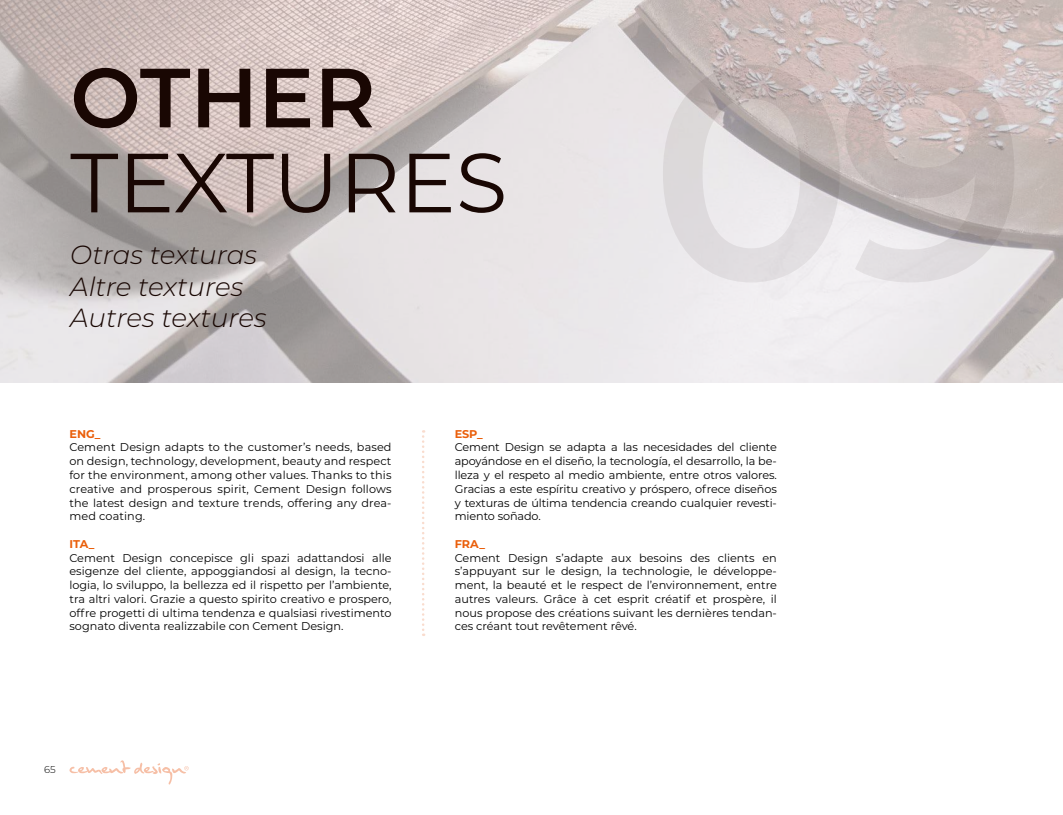
<style>
.page{position:relative;width:1063px;height:815px;background:#fff}
.page>*{position:absolute;margin:0;border:0;box-sizing:border-box;transform-origin:0 0}
.t1{font:83.75px "Montserrat";color:#190703}
.t2{font:600 83.75px "Montserrat";color:#190703}
.t3{font:italic 300 26.25px/31.5px "Montserrat";color:#180602}
.t4{font:11.25px/13.8px "Montserrat";color:#000;text-align:justify}
.t5{font:700 11.25px "Montserrat";color:#ea5f0b}
.t6{font:300 10px "Montserrat";color:#000}
</style>
<div class="page">
<svg style="left:69px;top:760px;width:120px;height:25px"></svg>
<img style="left:0;top:0;width:1063px;height:383px">
<svg style="left:422px;top:430px;width:2px;height:206px"></svg>
<h1 class="t2" style="left:70px;top:38px;width:307px">OTHER</h1>
<h1 class="t1" style="left:70px;top:125px;width:439px">TEXTURES</h1>
<h2 class="t3" style="left:70px;top:238px;width:198px">Otras texturas<br>Altre textures<br>Autres textures</h2>
<p class="t5" style="left:69px;top:426px;width:32px">ENG_</p>
<p class="t4" style="left:69px;top:440px;width:324px">Cement Design adapts to the customer’s needs, based on design, technology, development, beauty and respect for the environment, among other values. Thanks to this creative and prosperous spirit, Cement Design follows the latest design and texture trends, offering any drea&shy;med coating.</p>
<p class="t5" style="left:69px;top:536px;width:27px">ITA_</p>
<p class="t4" style="left:69px;top:550px;width:324px">Cement Design concepisce gli spazi adattandosi alle esigenze del cliente, appoggiandosi al design, la tecno&shy;logia, lo sviluppo, la bellezza ed il rispetto per l’ambiente, tra altri valori. Grazie a questo spirito creativo e prospero, offre progetti di ultima tendenza e qualsiasi rivestimento sognato diventa realizzabile con Cement Design.</p>
<p class="t5" style="left:455px;top:426px;width:29px">ESP_</p>
<p class="t4" style="left:455px;top:440px;width:324px">Cement Design se adapta a las necesidades del cliente apoyándose en el diseño, la tecnología, el desarrollo, la be&shy;lleza y el respeto al medio ambiente, entre otros valores.<br>Gracias a este espíritu creativo y próspero, ofrece diseños y texturas de última tendencia creando cualquier revesti&shy;miento soñado.</p>
<p class="t5" style="left:455px;top:536px;width:32px">FRA_</p>
<p class="t4" style="left:455px;top:550px;width:324px">Cement Design s’adapte aux besoins des clients en s’appuyant sur le design, la technologie, le développe&shy;ment, la beauté et le respect de l’environnement, entre autres valeurs. Grâce à cet esprit créatif et prospère, il nous propose des créations suivant les dernières tendan&shy;ces créant tout revêtement rêvé.</p>
<p class="t6" style="left:44px;top:763px;width:13px">65</p>
</div>
